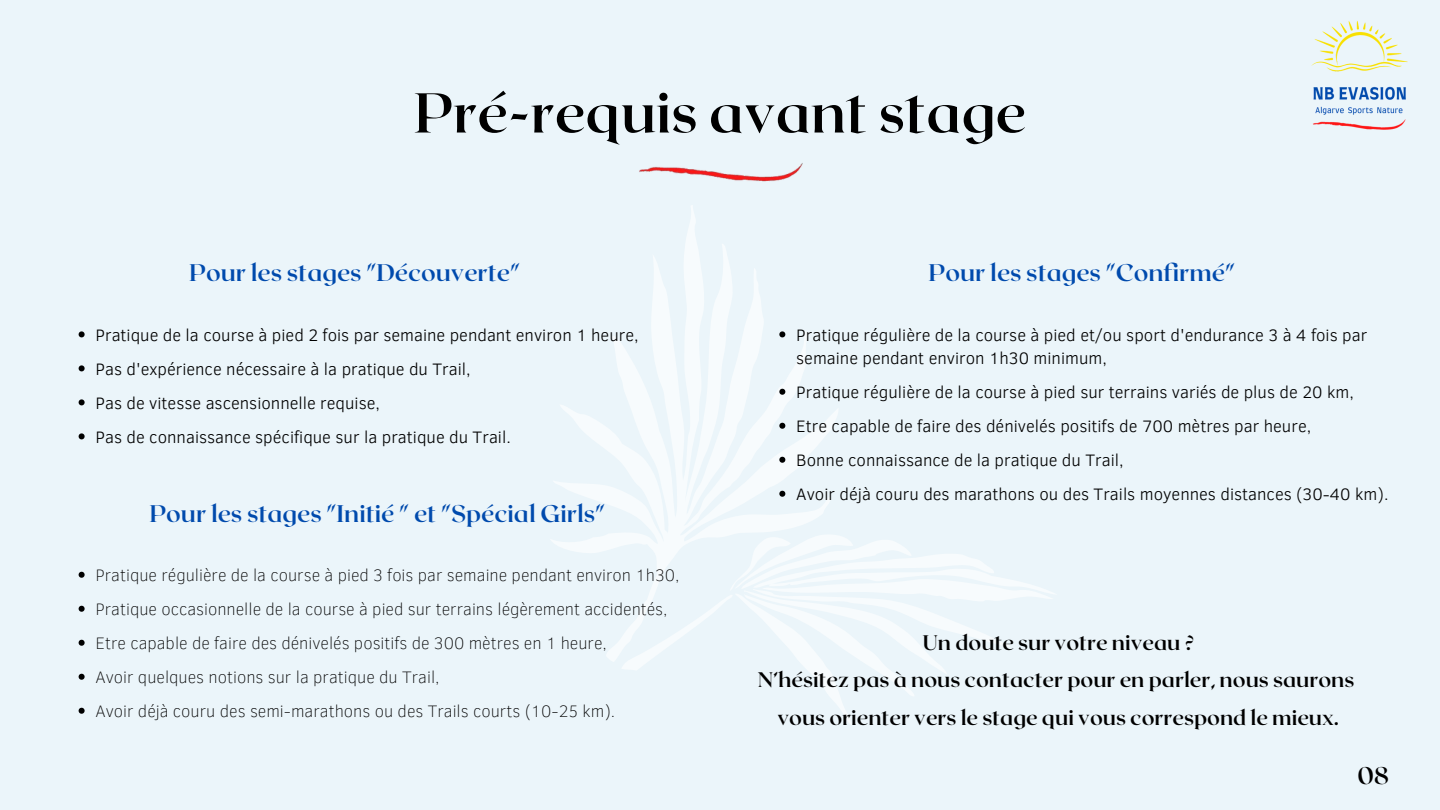
<style>
.page{position:relative;width:1440px;height:810px;background:#ebf5fa}
.page>*{position:absolute;margin:0;border:0;box-sizing:border-box;transform-origin:0 0}
.t1{font:700 56px "Roxborough CF";color:#000}
.t2{font:700 24px "Roxborough CF";color:#004aad}
.t3{font:700 24px "Roxborough CF";color:#000}
.t4{font:700 21px "Roxborough CF";color:#000}
.t5{font:300 17px/23.3px "Clear Sans";color:#000}
.t6{font:100 17px "Clear Sans";color:#000}
</style>
<div class="page">
<svg style="left:622px;top:536px;width:432px;height:188px"></svg>
<svg style="left:551px;top:291px;width:288px;height:371px"></svg>
<svg style="left:79px;top:572px;width:6px;height:6px"></svg>
<svg style="left:79px;top:606px;width:6px;height:6px"></svg>
<svg style="left:79px;top:640px;width:6px;height:6px"></svg>
<svg style="left:79px;top:674px;width:6px;height:6px"></svg>
<svg style="left:79px;top:708px;width:6px;height:6px"></svg>
<svg style="left:79px;top:331px;width:6px;height:6px"></svg>
<svg style="left:79px;top:365px;width:6px;height:6px"></svg>
<svg style="left:79px;top:399px;width:6px;height:6px"></svg>
<svg style="left:79px;top:433px;width:6px;height:6px"></svg>
<svg style="left:779px;top:331px;width:6px;height:6px"></svg>
<svg style="left:779px;top:389px;width:6px;height:6px"></svg>
<svg style="left:779px;top:423px;width:6px;height:6px"></svg>
<svg style="left:779px;top:457px;width:6px;height:6px"></svg>
<svg style="left:779px;top:491px;width:6px;height:6px"></svg>
<img style="left:1311px;top:20px;width:97px;height:110px">
<img style="left:639px;top:163px;width:164px;height:128px">
<p class="t1" style="left:414px;top:77px;width:614px">Pré-requis avant stage</p>
<p class="t2" style="left:189px;top:257px;width:332px">Pour les stages "Découverte"</p>
<p class="t5" style="left:96px;top:322px;width:545px">Pratique de la course à pied 2 fois par semaine pendant environ 1 heure,</p>
<p class="t5" style="left:96px;top:356px;width:377px">Pas d'expérience nécessaire à la pratique du Trail,</p>
<p class="t5" style="left:96px;top:390px;width:286px">Pas de vitesse ascensionnelle requise,</p>
<p class="t5" style="left:96px;top:424px;width:417px">Pas de connaissance spécifique sur la pratique du Trail.</p>
<p class="t2" style="left:149px;top:498px;width:457px">Pour les stages "Initié " et "Spécial Girls"</p>
<p class="t6" style="left:96px;top:563px;width:585px">Pratique régulière de la course à pied 3 fois par semaine pendant environ 1h30,</p>
<p class="t6" style="left:96px;top:597px;width:574px">Pratique occasionnelle de la course à pied sur terrains légèrement accidentés,</p>
<p class="t6" style="left:96px;top:631px;width:513px">Etre capable de faire des dénivelés positifs de 300 mètres en 1 heure,</p>
<p class="t6" style="left:96px;top:665px;width:346px">Avoir quelques notions sur la pratique du Trail,</p>
<p class="t6" style="left:96px;top:699px;width:521px">Avoir déjà couru des semi-marathons ou des Trails courts (10-25 km).</p>
<p class="t2" style="left:929px;top:257px;width:308px">Pour les stages "Confirmé"</p>
<p class="t5" style="left:796px;top:322px;width:573px">Pratique régulière de la course à pied et/ou sport d'endurance 3 à 4 fois par semaine pendant environ 1h30 minimum,</p>
<p class="t5" style="left:796px;top:380px;width:559px">Pratique régulière de la course à pied sur terrains variés de plus de 20 km,</p>
<p class="t5" style="left:796px;top:414px;width:516px">Etre capable de faire des dénivelés positifs de 700 mètres par heure,</p>
<p class="t5" style="left:796px;top:448px;width:329px">Bonne connaissance de la pratique du Trail,</p>
<p class="t5" style="left:796px;top:482px;width:594px">Avoir déjà couru des marathons ou des Trails moyennes distances (30-40 km).</p>
<p class="t4" style="left:922px;top:629px;width:273px">Un doute sur votre niveau ?</p>
<p class="t4" style="left:758px;top:666px;width:598px">N’hésitez pas à nous contacter pour en parler, nous saurons</p>
<p class="t4" style="left:777px;top:704px;width:563px">vous orienter vers le stage qui vous correspond le mieux.</p>
<p class="t3" style="left:1358px;top:760px;width:33px">08</p>
</div>
